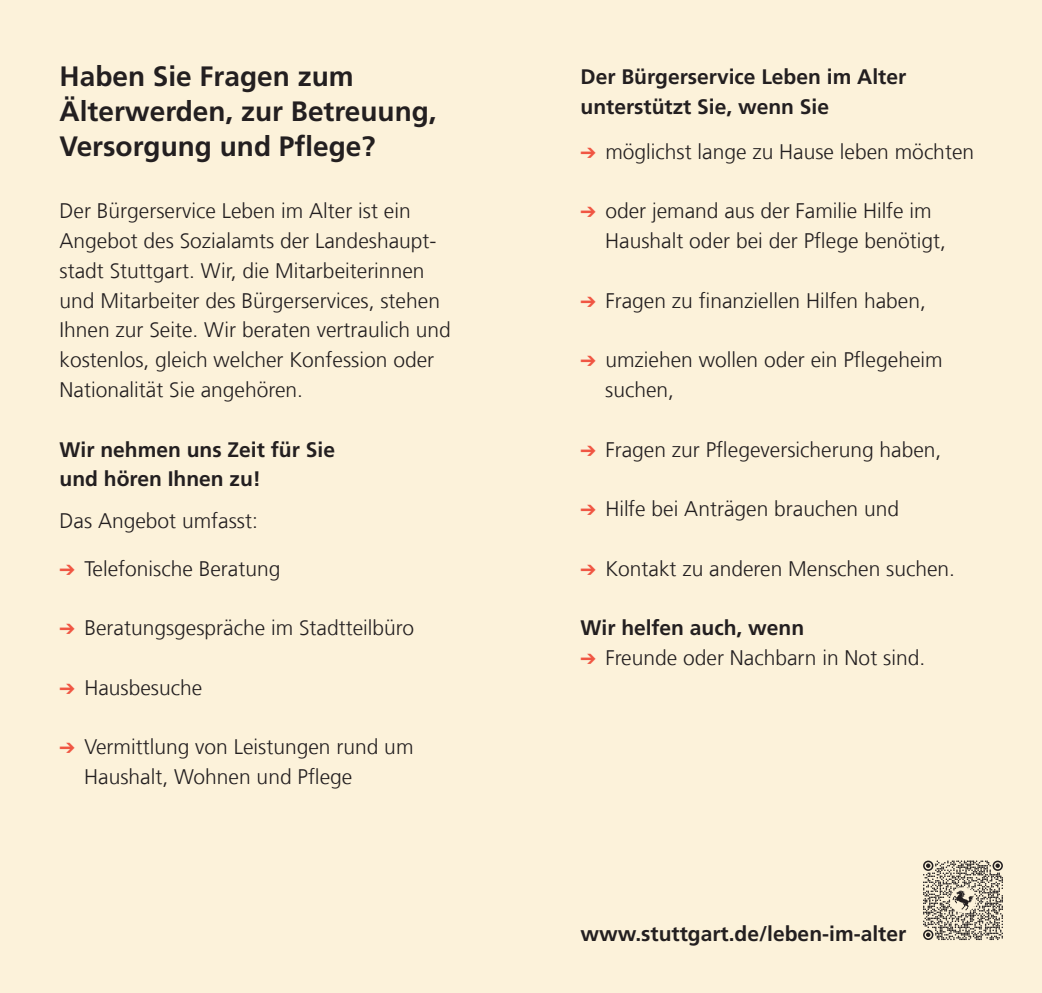
<style>
.page{position:relative;width:1042px;height:993px;background:#fff}
.page>*{position:absolute;margin:0;border:0;box-sizing:border-box;transform-origin:0 0}
.t1{font:700 28px/35px "Frutiger LT Com";color:#231f20}
.t2{font:300 21px/29.8px "Frutiger LT Com";color:#231f20}
.t3{font:700 21px/29.8px "Frutiger LT Com";color:#231f20}
.s1{color:#f05643}
</style>
<div class="page">
<div style="left:0;top:0;width:1042px;height:992px;background:#fcf2da"></div>
<svg style="left:923px;top:860px;width:80px;height:79px"></svg>
<p class="t1" style="left:60px;top:61px;width:379px">Haben Sie Fragen zum<br>Älterwerden, zur Betreuung,<br>Versorgung und Pflege?</p>
<p class="t2" style="left:60px;top:198px;width:393px">Der Bürgerservice Leben im Alter ist ein Angebot des Sozialamts der Landeshaupt&shy;stadt Stuttgart. Wir, die Mitarbeiterinnen und Mitarbeiter des Bürgerservices, stehen Ihnen zur Seite. Wir beraten vertraulich und kostenlos, gleich welcher Konfession oder Nationalität Sie angehören.</p>
<p class="t3" style="left:60px;top:436px;width:277px">Wir nehmen uns Zeit für Sie und hören Ihnen zu!</p>
<p class="t2" style="left:60px;top:508px;width:200px">Das Angebot umfasst:</p>
<p class="t2" style="left:60px;top:555px;width:222px"><span class="s1">➔</span> Telefonische Beratung</p>
<p class="t2" style="left:60px;top:615px;width:356px"><span class="s1">➔</span> Beratungsgespräche im Stadtteilbüro</p>
<p class="t2" style="left:60px;top:674px;width:144px"><span class="s1">➔</span> Hausbesuche</p>
<p class="t2" style="left:84px;top:734px;width:331px;text-indent:-25px"><span class="s1">➔</span> Vermittlung von Leistungen rund um<br>Haushalt, Wohnen und Pflege</p>
<p class="t3" style="left:580px;top:64px;width:327px">Der Bürgerservice Leben im Alter unterstützt Sie, wenn Sie</p>
<p class="t2" style="left:580px;top:139px;width:395px"><span class="s1">➔</span> möglichst lange zu Hause leben möchten</p>
<p class="t2" style="left:605px;top:198px;width:342px;text-indent:-25px"><span class="s1">➔</span> oder jemand aus der Familie Hilfe im<br>Haushalt oder bei der Pflege benötigt,</p>
<p class="t2" style="left:580px;top:287px;width:347px"><span class="s1">➔</span> Fragen zu finanziellen Hilfen haben,</p>
<p class="t2" style="left:605px;top:347px;width:339px;text-indent:-25px"><span class="s1">➔</span> umziehen wollen oder ein Pflegeheim suchen,</p>
<p class="t2" style="left:580px;top:436px;width:362px"><span class="s1">➔</span> Fragen zur Pflegeversicherung haben,</p>
<p class="t2" style="left:580px;top:496px;width:320px"><span class="s1">➔</span> Hilfe bei Anträgen brauchen und</p>
<p class="t2" style="left:580px;top:555px;width:376px"><span class="s1">➔</span> Kontakt zu anderen Menschen suchen.</p>
<p class="t3" style="left:580px;top:615px;width:225px">Wir helfen auch, wenn</p>
<p class="t2" style="left:580px;top:644px;width:346px"><span class="s1">➔</span> Freunde oder Nachbarn in Not sind.</p>
<p class="t3" style="left:580px;top:920px;width:327px">www.stuttgart.de/leben-im-alter</p>
</div>
